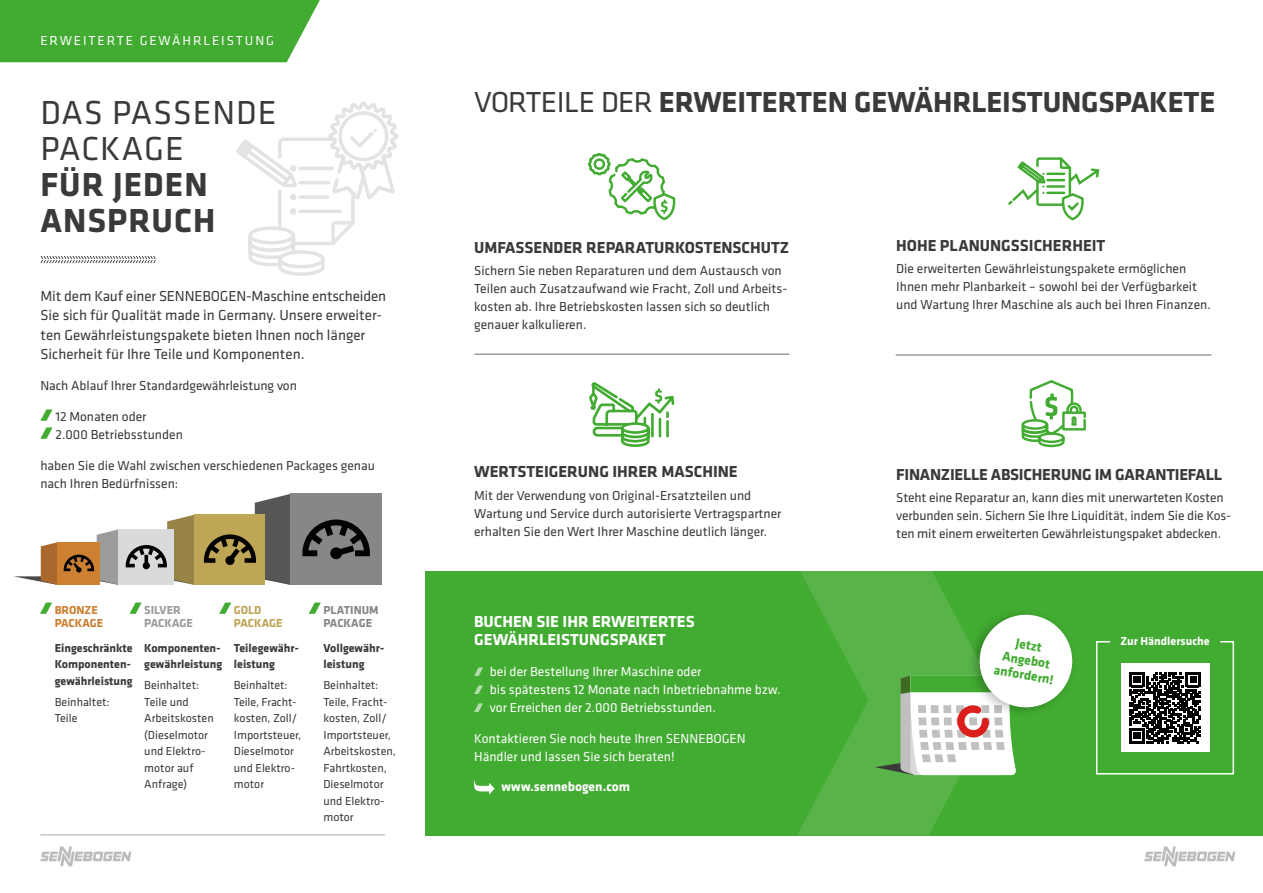
<style>
.page{position:relative;width:1263px;height:893px;background:#fff}
.page>*{position:absolute;margin:0;border:0;box-sizing:border-box;transform-origin:0 0}
.t1{font:34.5px/36px "Klavika";letter-spacing:.03em;color:#3a3a39}
.t2{font:700 34.5px/36px "Klavika";letter-spacing:.03em;color:#3a3a39}
.t3{font:700 30px "Klavika";letter-spacing:-.005em;color:#3a3a39}
.t4{font:700 16.5px "Klavika Basic";color:#3a3a39}
.t5{font:700 16.5px/18px "Klavika";color:#fff}
.t6{font:15px/19.5px "Klavika";color:#3a3a39}
.t7{font:13.5px/18px "Klavika";color:#3a3a39}
.t8{font:13.5px/18px "Klavika";color:#fff}
.t9{font:13.5px "Klavika";letter-spacing:.14em;color:#fff}
.t10{font:700 13.5px/15px "Klavika Basic";color:#42ab31;text-align:center}
.t11{font:700 13.5px "Klavika";color:#fff}
.t12{font:12px/16.5px "Klavika";color:#3a3a39}
.t13{font:700 12px/16.5px "Klavika";color:#3a3a39}
.t14{font:700 12px/13.2px "Klavika Basic";color:#858786}
.t15{font:700 12px "Klavika";color:#fff}
.t16{font:700 12px/13.2px "Klavika Basic";color:#cd7f32}
.t17{font:700 12px/13.2px "Klavika Basic";color:#9b9b9b}
.t18{font:700 12px/13.2px "Klavika Basic";color:#bfa557}
.s1{font-weight:400}
</style>
<div class="page">
<svg style="left:236px;top:101px;width:162px;height:175px"></svg>
<hr style="left:292px;top:235px;width:3px;height:17px;background:#e3e3e3">
<svg style="left:40px;top:256px;width:116px;height:7px"></svg>
<svg style="left:40px;top:409px;width:13px;height:12px"></svg>
<svg style="left:40px;top:427px;width:13px;height:12px"></svg>
<hr style="left:40px;top:834px;width:345px;height:2px;background:#c5c6c6">
<div style="left:0;top:0;width:320px;height:62px;background:#42ab31"></div>
<svg style="left:40px;top:603px;width:12px;height:11px"></svg>
<svg style="left:130px;top:603px;width:12px;height:11px"></svg>
<svg style="left:219px;top:603px;width:12px;height:11px"></svg>
<svg style="left:309px;top:603px;width:12px;height:11px"></svg>
<div style="left:291px;top:494px;width:91px;height:91px;background:#868786"></div>
<div style="left:330px;top:547px;width:12px;height:12px;background:#020203;border-radius:50%"></div>
<svg style="left:302px;top:519px;width:68px;height:37px"></svg>
<div style="left:195px;top:515px;width:70px;height:70px;background:#bfa657"></div>
<svg style="left:204px;top:494px;width:87px;height:91px"></svg>
<div style="left:119px;top:529px;width:55px;height:56px;background:#d9dada"></div>
<svg style="left:126px;top:515px;width:69px;height:70px"></svg>
<div style="left:143px;top:562px;width:7px;height:7px;background:#020203;border-radius:50%"></div>
<svg style="left:144px;top:555px;width:4px;height:8px"></svg>
<svg style="left:14px;top:542px;width:44px;height:43px"></svg>
<div style="left:58px;top:542px;width:42px;height:43px;background:#cd7f32"></div>
<svg style="left:64px;top:529px;width:55px;height:56px"></svg>
<svg style="left:40px;top:846px;width:91px;height:20px"></svg>
<svg style="left:1144px;top:846px;width:91px;height:20px"></svg>
<div style="left:1062px;top:411px;width:24px;height:20px;border:2px solid #42ab31"></div>
<svg style="left:1022px;top:380px;width:61px;height:67px"></svg>
<svg style="left:1008px;top:157px;width:91px;height:63px"></svg>
<svg style="left:588px;top:153px;width:87px;height:67px"></svg>
<svg style="left:589px;top:382px;width:85px;height:65px"></svg>
<hr style="left:475px;top:353px;width:314px;height:2px;background:#9c9c9d">
<hr style="left:896px;top:354px;width:315px;height:2px;background:#9c9c9d">
<div style="left:425px;top:571px;width:838px;height:265px;background:#42ab31"></div>
<svg style="left:797px;top:571px;width:203px;height:265px;fill:#58b449"></svg>
<svg style="left:474px;top:667px;width:9px;height:9px"></svg>
<svg style="left:474px;top:685px;width:9px;height:9px"></svg>
<svg style="left:474px;top:703px;width:9px;height:9px"></svg>
<svg style="left:474px;top:781px;width:21px;height:13px"></svg>
<svg style="left:1096px;top:641px;width:139px;height:134px"></svg>
<svg style="left:875px;top:676px;width:141px;height:99px;background:#b8cfac"></svg>
<div style="left:967px;top:608px;width:110px;height:110px;background:#000;opacity:.25"></div>
<div style="left:980px;top:615px;width:92px;height:92px;background:#fff;border-radius:50%"></div>
<p class="t9" style="left:40px;top:31px;width:235px">ERWEITERTE GEWÄHRLEISTUNG</p>
<h1 class="t1" style="left:40px;top:94px;width:238px">DAS PASSENDE<br>PACKAGE</h1>
<h1 class="t2" style="left:40px;top:165px;width:176px">FÜR JEDEN<br>ANSPRUCH</h1>
<p class="t6" style="left:40px;top:285px;width:347px">Mit dem Kauf einer SENNEBOGEN-Maschine entscheiden Sie sich für Qualität made in Germany. Unsere erweiter&shy;ten Gewährleistungspakete bieten Ihnen noch länger Sicherheit für Ihre Teile und Komponenten.</p>
<p class="t7" style="left:40px;top:376px;width:258px">Nach Ablauf Ihrer Standardgewährleistung von</p>
<p class="t7" style="left:55px;top:407px;width:129px">12 Monaten oder<br>2.000 Betriebsstunden</p>
<p class="t7" style="left:40px;top:456px;width:336px">haben Sie die Wahl zwischen verschiedenen Packages genau nach Ihren Bedürfnissen:</p>
<p class="t16" style="left:55px;top:603px;width:50px">BRONZE<br>PACKAGE</p>
<p class="t13" style="left:55px;top:639px;width:79px">Eingeschränkte<br>Komponenten&shy;gewährleistung</p>
<p class="t12" style="left:55px;top:693px;width:56px">Beinhaltet:<br>Teile</p>
<p class="t17" style="left:144px;top:603px;width:50px">SILVER<br>PACKAGE</p>
<p class="t13" style="left:144px;top:639px;width:79px">Komponenten&shy;gewährleistung</p>
<p class="t12" style="left:144px;top:677px;width:71px">Beinhaltet:<br>Teile und<br>Arbeitskosten (Dieselmotor und Elektro&shy;motor auf<br>Anfrage)</p>
<p class="t18" style="left:234px;top:603px;width:50px">GOLD<br>PACKAGE</p>
<p class="t13" style="left:234px;top:639px;width:66px">Teilegewähr&shy;leistung</p>
<p class="t12" style="left:234px;top:677px;width:69px">Beinhaltet:<br>Teile, Fracht&shy;kosten, Zoll/<br>Importsteuer,<br>Dieselmotor und Elektro&shy;motor</p>
<p class="t14" style="left:323px;top:603px;width:57px">PLATINUM<br>PACKAGE</p>
<p class="t13" style="left:323px;top:639px;width:62px">Vollgewähr&shy;leistung</p>
<p class="t12" style="left:323px;top:677px;width:74px">Beinhaltet:<br>Teile, Fracht&shy;kosten, Zoll/<br>Importsteuer,<br>Arbeitskosten,<br>Fahrtkosten,<br>Dieselmotor und Elektro&shy;motor</p>
<h2 class="t3" style="left:474px;top:81px;width:743px"><span class="s1">VORTEILE DER</span> ERWEITERTEN GEWÄHRLEISTUNGSPAKETE</h2>
<p class="t4" style="left:474px;top:235px;width:317px">UMFASSENDER REPARATURKOSTENSCHUTZ</p>
<p class="t7" style="left:474px;top:261px;width:315px">Sichern Sie neben Reparaturen und dem Austausch von Teilen auch Zusatzaufwand wie Fracht, Zoll und Arbeits&shy;kosten ab. Ihre Betriebskosten lassen sich so deutlich genauer kalkulieren.</p>
<p class="t4" style="left:474px;top:460px;width:265px">WERTSTEIGERUNG IHRER MASCHINE</p>
<p class="t7" style="left:474px;top:486px;width:309px">Mit der Verwendung von Original-Ersatzteilen und<br>Wartung und Service durch autorisierte Vertragspartner erhalten Sie den Wert Ihrer Maschine deutlich länger.</p>
<p class="t5" style="left:474px;top:612px;width:222px">BUCHEN SIE IHR ERWEITERTES<br>GEWÄHRLEISTUNGSPAKET</p>
<p class="t8" style="left:490px;top:662px;width:292px">bei der Bestellung Ihrer Maschine oder<br>bis spätestens 12 Monate nach Inbetriebnahme bzw. vor Erreichen der 2.000 Betriebsstunden.</p>
<p class="t8" style="left:474px;top:729px;width:273px">Kontaktieren Sie noch heute Ihren SENNEBOGEN<br>Händler und lassen Sie sich beraten!</p>
<p class="t11" style="left:501px;top:777px;width:130px">www.sennebogen.com</p>
<p class="t4" style="left:896px;top:233px;width:211px">HOHE PLANUNGSSICHERHEIT</p>
<p class="t7" style="left:896px;top:259px;width:316px">Die erweiterten Gewährleistungspakete ermöglichen<br>Ihnen mehr Planbarkeit – sowohl bei der Verfügbarkeit und Wartung Ihrer Maschine als auch bei Ihren Finanzen.</p>
<p class="t4" style="left:896px;top:462px;width:327px">FINANZIELLE ABSICHERUNG IM GARANTIEFALL</p>
<p class="t7" style="left:896px;top:488px;width:337px">Steht eine Reparatur an, kann dies mit unerwarteten Kosten verbunden sein. Sichern Sie Ihre Liquidität, indem Sie die Kos&shy;ten mit einem erweiterten Gewährleistungspaket abdecken.</p>
<p class="t10" style="left:1000px;top:632px;width:62px;rotate:10deg">Jetzt<br>Angebot anfordern!</p>
<p class="t15" style="left:1120px;top:632px;width:91px">Zur Händlersuche</p>
</div>
